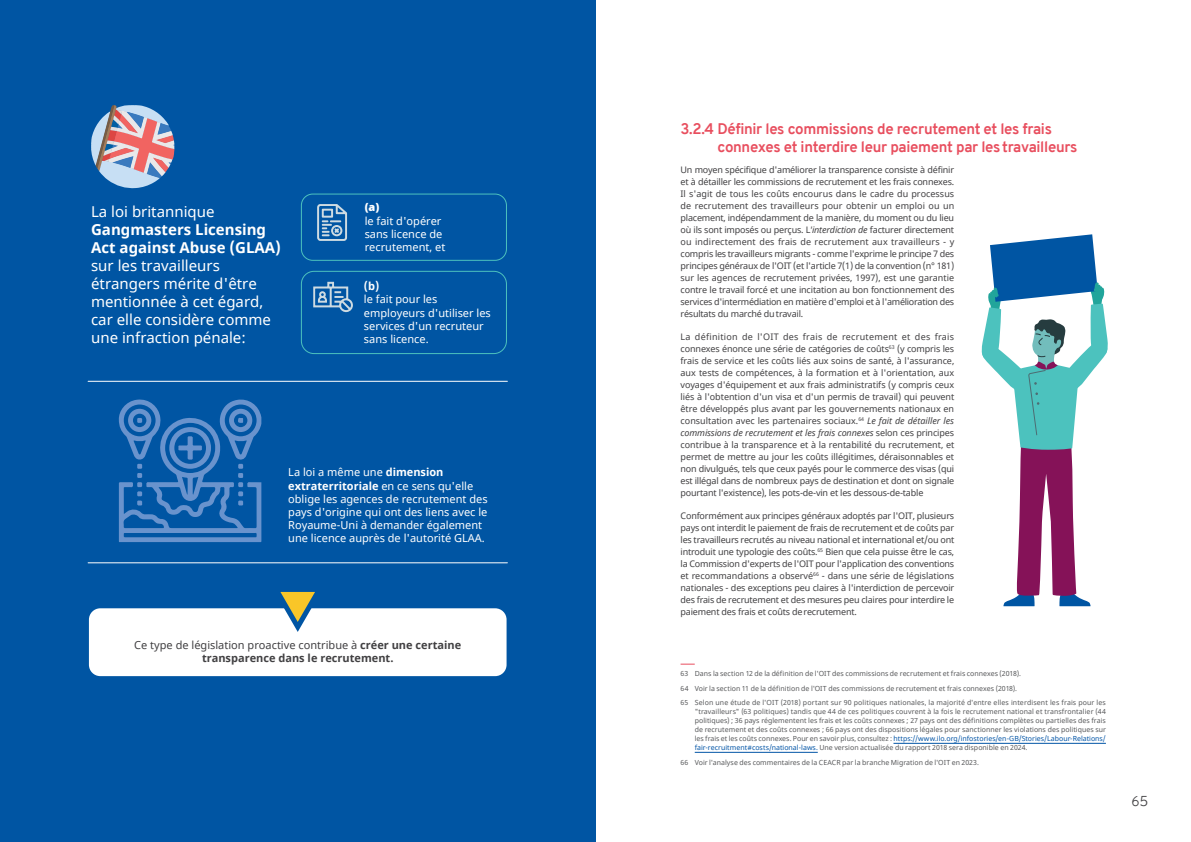
<style>
.page{position:relative;width:1191px;height:842px;background:#fff}
.page>*{position:absolute;margin:0;border:0;box-sizing:border-box;transform-origin:0 0}
.t1{font:15px/18px "Noto Sans";color:#fff}
.t2{font:700 15px/18px "Overpass";letter-spacing:-.02em;color:#e84e5e}
.t3{font:700 15px/18px "Noto Sans";color:#fff}
.t4{font:300 14px "Overpass";color:#414042}
.t5{font:11px/13.2px "Noto Sans";color:#fff}
.t6{font:700 11px/13.2px "Noto Sans";color:#414042;text-align:center}
.t7{font:700 11px "Noto Sans";color:#fff}
.t8{font:900 11px "Noto Sans";color:#fff}
.t9{font:9px/12px "Noto Sans";letter-spacing:-.02em;color:#414042;text-align:justify}
.t10{font:7px/9px "Noto Sans";letter-spacing:.005em;color:#58595b}
.s1{font-weight:700}
.s2{font-weight:400}
.s3{font-style:italic}
.s4{color:#0054a6}
</style>
<div class="page">
<div style="left:0;top:0;width:595px;height:842px;background:#0055a3"></div>
<div style="left:301px;top:194px;width:206px;height:67px;border:1px solid #4dc2be;border-radius:11px"></div>
<div style="left:301px;top:271px;width:206px;height:83px;border:1px solid #4dc2be;border-radius:13px"></div>
<svg style="left:91px;top:105px;width:84px;height:84px"></svg>
<svg style="left:313px;top:282px;width:40px;height:30px"></svg>
<svg style="left:317px;top:204px;width:30px;height:37px"></svg>
<hr style="left:88px;top:381px;width:419px;height:1px;background:#fff">
<hr style="left:88px;top:562px;width:419px;height:1px;background:#fff">
<div style="left:89px;top:608px;width:417px;height:68px;background:#fff;border-radius:11px"></div>
<svg style="left:267px;top:591px;width:61px;height:41px"></svg>
<svg style="left:119px;top:399px;width:142px;height:143px"></svg>
<svg style="left:680px;top:664px;width:14px;height:1px"></svg>
<hr style="left:893px;top:743px;width:213px;height:1px;background:#0054a6">
<hr style="left:694px;top:752px;width:123px;height:1px;background:#0054a6">
<svg style="left:981px;top:234px;width:127px;height:372px"></svg>
<h1 class="t1" style="left:91px;top:203px;width:125px">La loi britannique</h1>
<h1 class="t3" style="left:91px;top:221px;width:191px">Gangmasters Licensing<br>Act against Abuse (GLAA)</h1>
<h1 class="t1" style="left:91px;top:257px;width:181px">sur les travailleurs étrangers mérite d'être mentionnée à cet égard, car elle considère comme une infraction pénale:</h1>
<p class="t8" style="left:365px;top:199px;width:16px">(a)</p>
<p class="t5" style="left:365px;top:214px;width:82px">le fait d'opérer sans licence de recrutement, et</p>
<p class="t7" style="left:364px;top:278px;width:17px">(b)</p>
<p class="t5" style="left:364px;top:293px;width:128px">le fait pour les employeurs d'utiliser les services d'un recruteur sans licence.</p>
<p class="t5" style="left:288px;top:466px;width:201px">La loi a même une <span class="s1">dimension extraterritoriale</span> en ce sens qu'elle oblige les agences de recrutement des pays d'origine qui ont des liens avec le Royaume-Uni à demander également une licence auprès de l'autorité GLAA.</p>
<p class="t6" style="left:134px;top:638px;width:328px"><span class="s2">Ce type de législation proactive contribue à</span> créer une certaine transparence dans le recrutement.</p>
<h1 class="t2" style="left:717px;top:120px;width:361px;text-indent:-37px">3.2.4 Définir les commissions de recrutement et les frais connexes et interdire leur paiement par lestravailleurs</h1>
<p class="t9" style="left:680px;top:164px;width:275px">Un moyen spécifique d'améliorer la transparence consiste à définir et à détailler les commissions de recrutement et les frais connexes.<br>Il s'agit de tous les coûts encourus dans le cadre du processus de recrutement des travailleurs pour obtenir un emploi ou un placement, indépendamment de la manière, du moment ou du lieu où ils sont imposés ou perçus. L<span class="s3">'interdiction de</span> facturer directement ou indirectement des frais de recrutement aux travailleurs - y compris les travailleurs migrants - comme l'exprime le principe 7 des principes généraux de l'OIT (et l'article 7(1) de la convention (n° 181) sur les agences de recrutement privées, 1997), est une garantie contre le travail forcé et une incitation au bon fonctionnement des services d'intermédiation en matière d'emploi et à l'amélioration des résultats du marché dutravail.</p>
<p class="t9" style="left:680px;top:331px;width:275px">La définition de l'OIT des frais de recrutement et des frais connexes énonce une série de catégories de coûts<sup>63</sup> (y compris les frais de service et les coûts liés aux soins de santé, à l'assurance, aux tests de compétences, à la formation et à l'orientation, aux voyages d'équipement et aux frais administratifs (y compris ceux liés à l'obtention d'un visa et d'un permis de travail) qui peuvent être développés plus avant par les gouvernements nationaux en consultation avec les partenaires sociaux.<sup>64</sup> <span class="s3">Le fait de détailler les commissions de recrutement et les frais connexes</span> selon ces principes contribue à la transparence et à la rentabilité du recrutement, et permet de mettre au jour les coûts illégitimes, déraisonnables et non divulgués, tels que ceux payés pour le commerce des visas (qui est illégal dans de nombreux pays de destination et dont on signale pourtant l'existence), les pots-de-vin et les dessous-de-table</p>
<p class="t9" style="left:680px;top:510px;width:275px">Conformément aux principes généraux adoptés par l'OIT, plusieurs pays ont interdit le paiement de frais de recrutement et de coûts par les travailleurs recrutés au niveau national et international et/ou ont introduit une typologie des coûts.<sup>65</sup> Bien que cela puisse être le cas, la Commission d'experts de l'OIT pour l'application des conventions et recommandations a observé<sup>66</sup> - dans une série de législations nationales - des exceptions peu claires à l'interdiction de percevoir des frais de recrutement et des mesures peu claires pour interdire le paiement des frais et coûts derecrutement.</p>
<p class="t10" style="left:680px;top:666px;width:427px;line-height:14.7px">63 Dans la section 12 de la définition de l'OIT des commissions de recrutement et frais connexes (2018).<br>64 Voir la section 11 de la définition de l'OIT des commissions de recrutement et frais connexes (2018).<br>65 Selon une étude de l'OIT (2018) portant sur 90 politiques nationales, la majorité d'entre elles interdisent les frais pour les</p>
<p class="t10" style="left:694px;top:707px;width:413px;text-align:justify">"travailleurs" (63 politiques) tandis que 44 de ces politiques couvrent à la fois le recrutement national et transfrontalier (44 politiques) ; 36 pays réglementent les frais et les coûts connexes ; 27 pays ont des définitions complètes ou partielles des frais de recrutement et des coûts connexes ; 66 pays ont des dispositions légales pour sanctionner les violations des politiques sur les frais et les coûts connexes. Pour en savoir plus, consultez : <span class="s4">https://www.ilo.org/infostories/en-GB/Stories/Labour-Relations/ fair-recruitment#costs/national-laws.</span> Une version actualisée du rapport 2018 sera disponible en 2024.</p>
<p class="t10" style="left:680px;top:758px;width:300px">66 Voir l'analyse des commentaires de la CEACR par la branche Migration de l'OIT en 2023.</p>
<h2 class="t4" style="left:1131px;top:791px;width:18px">65</h2>
</div>
